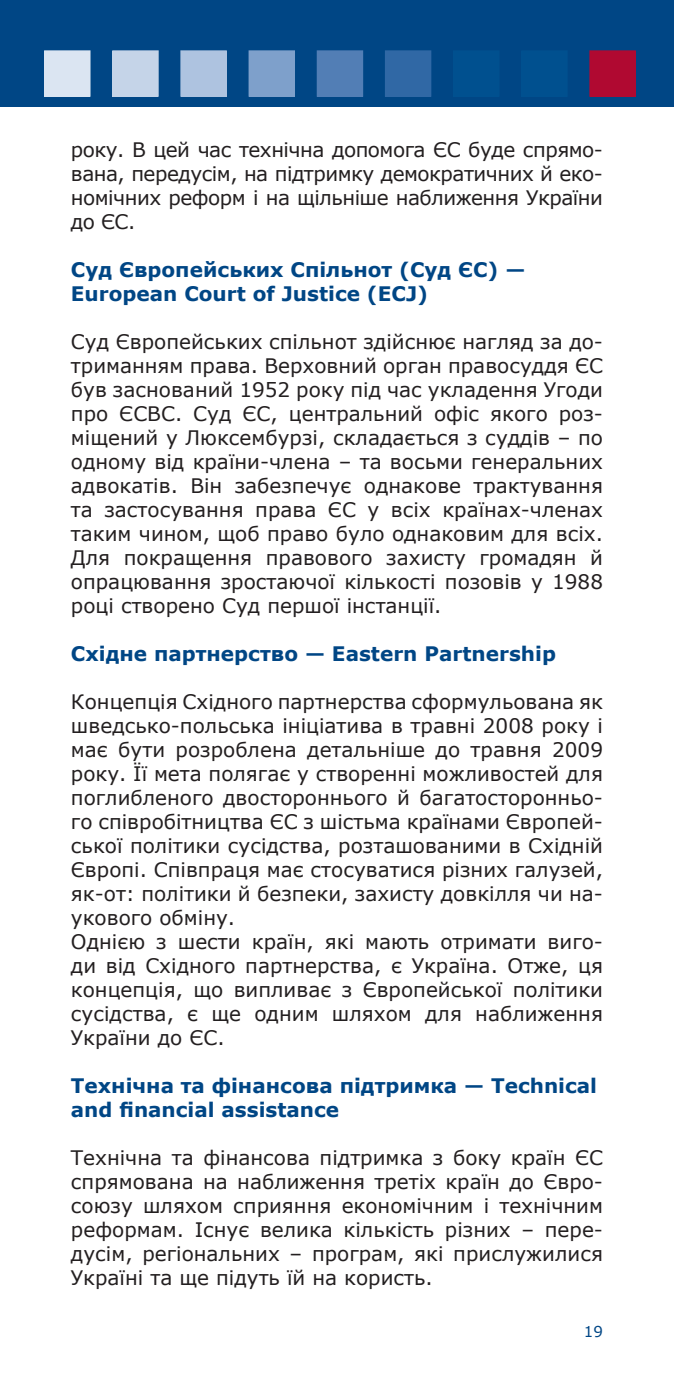
<style>
.page{position:relative;width:674px;height:1382px;background:#fff}
.page>*{position:absolute;margin:0;border:0;box-sizing:border-box;transform-origin:0 0}
.t1{font:20px/24px "Verdana";color:#231f20;text-align:justify}
.t2{font:700 20px/24px "Verdana";color:#004685}
.t3{font:15px "Verdana";color:#004685}
</style>
<div class="page">
<div style="left:0;top:0;width:673px;height:106px;background:#004685"></div>
<div style="left:589px;top:51px;width:46px;height:45px;background:#b00931"></div>
<div style="left:589px;top:51px;width:46px;height:46px;border:1px solid #b00932"></div>
<div style="left:521px;top:51px;width:46px;height:45px;background:#00508f"></div>
<div style="left:453px;top:51px;width:45px;height:45px;background:#00508f"></div>
<div style="left:385px;top:51px;width:45px;height:45px;background:#3068a5"></div>
<div style="left:385px;top:51px;width:46px;height:46px;border:1px solid #3068a5"></div>
<div style="left:317px;top:51px;width:45px;height:45px;background:#527eb5"></div>
<div style="left:317px;top:51px;width:46px;height:46px;border:1px solid #527eb5"></div>
<div style="left:249px;top:51px;width:45px;height:45px;background:#7ea0cb"></div>
<div style="left:248px;top:51px;width:46px;height:46px;border:1px solid #7ea0cb"></div>
<div style="left:181px;top:51px;width:45px;height:45px;background:#aec3e0"></div>
<div style="left:180px;top:51px;width:46px;height:46px;border:1px solid #aec3e0"></div>
<div style="left:113px;top:51px;width:45px;height:45px;background:#c5d4e8"></div>
<div style="left:112px;top:51px;width:46px;height:46px;border:1px solid #c5d4e8"></div>
<div style="left:45px;top:51px;width:45px;height:45px;background:#dbe5f2"></div>
<div style="left:44px;top:51px;width:46px;height:46px;border:1px solid #dbe5f2"></div>
<p class="t1" style="left:71px;top:137px;width:533px">року. В цей час технічна допомога ЄС буде спрямо&shy;вана, передусім, на підтримку демократичних й еко&shy;номічних реформ і на щільніше наближення України до ЄС.</p>
<p class="t2" style="left:71px;top:257px;width:455px">Суд Європейських Спільнот (Суд ЄС) —<br>European Court of Justice (ECJ)</p>
<p class="t1" style="left:71px;top:329px;width:533px">Суд Європейських спільнот здійснює нагляд за до&shy;триманням права. Верховний орган правосуддя ЄС був заснований 1952 року під час укладення Угоди про ЄСВС. Суд ЄС, центральний офіс якого роз&shy;міщений у Люксембурзі, складається з суддів – по одному від країни-члена – та восьми генеральних адвокатів. Він забезпечує однакове трактування та застосування права ЄС у всіх країнах-членах таким чином, щоб право було однаковим для всіх.<br>Для покращення правового захисту громадян й опрацювання зростаючої кількості позовів у 1988 році створено Суд першої інстанції.</p>
<p class="t2" style="left:71px;top:641px;width:486px">Східне партнерство — Eastern Partnership</p>
<p class="t1" style="left:71px;top:689px;width:533px;text-align:left">Концепція Східного партнерства сформульована як шведсько-польська ініціатива в травні 2008 року і має бути розроблена детальніше до травня 2009 року. Її мета полягає у створенні можливостей для поглибленого двостороннього й багатосторонньо&shy;го співробітництва ЄС з шістьма країнами Європей&shy;ської політики сусідства, розташованими в Східній Європі. Співпраця має стосуватися різних галузей, як-от: політики й безпеки, захисту довкілля чи на&shy;укового обміну.<br>Однією з шести країн, які мають отримати виго&shy;ди від Східного партнерства, є Україна. Отже, ця концепція, що випливає з Європейської політики сусідства, є ще одним шляхом для наближення України до ЄС.</p>
<p class="t2" style="left:71px;top:1073px;width:527px">Технічна та фінансова підтримка — Technical and financial assistance</p>
<p class="t1" style="left:71px;top:1145px;width:533px">Технічна та фінансова підтримка з боку країн ЄС спрямована на наближення третіх країн до Євро&shy;союзу шляхом сприяння економічним і технічним реформам. Існує велика кількість різних – пере&shy;дусім, регіональних – програм, які прислужилися Україні та ще підуть їй на користь.</p>
<p class="t3" style="left:583px;top:1322px;width:21px">19</p>
</div>
